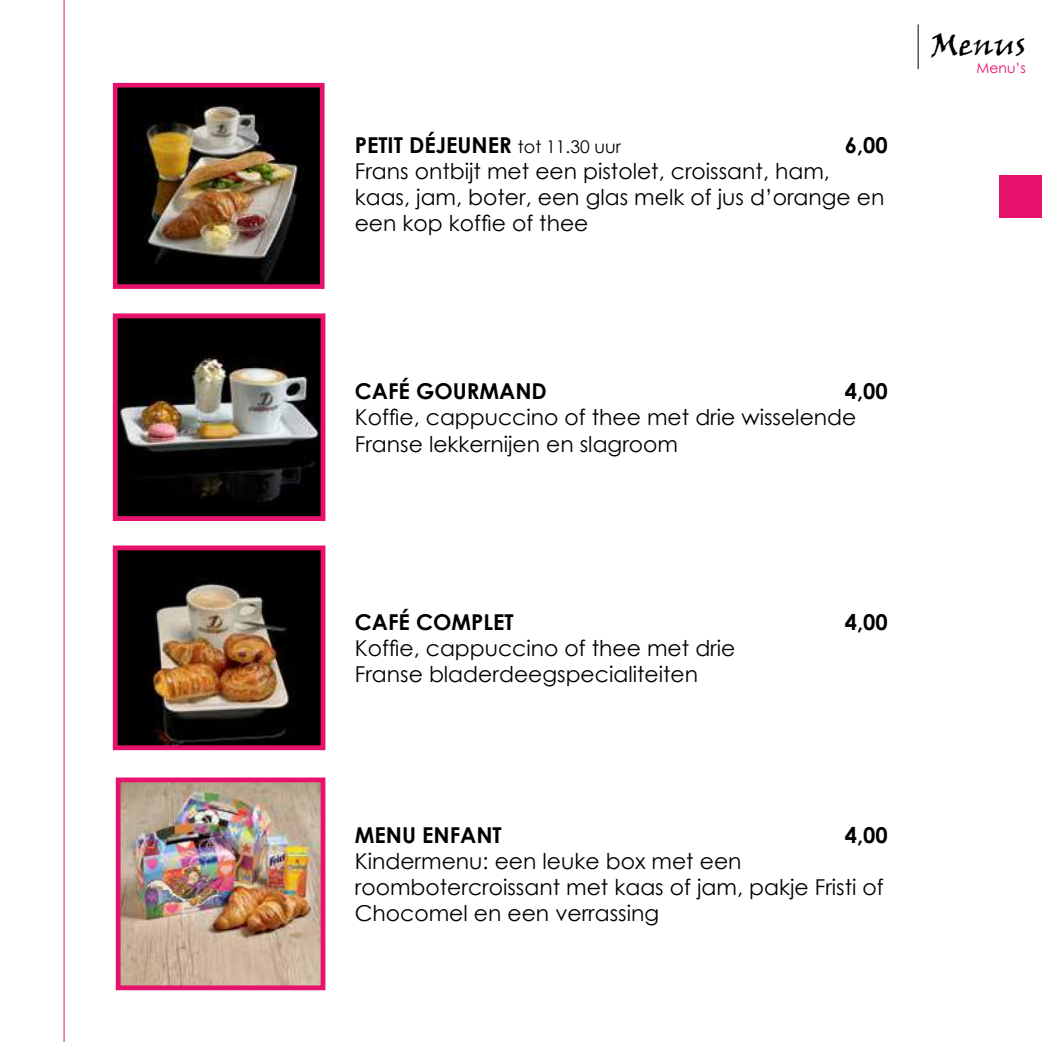
<style>
.page{position:relative;width:1042px;height:1042px;background:#fff}
.page>*{position:absolute;margin:0;border:0;box-sizing:border-box;transform-origin:0 0}
.t1{font:31.68px "Viner Hand ITC";color:#010000}
.t2{font:21.88px/26.2px "Century Gothic";color:#010000}
.t3{font:700 21.88px "Century Gothic";color:#010000}
.t4{font:14px "Century Gothic";color:#e6126b}
.s1{font-weight:400;font-size:17.5px}
</style>
<div class="page">
<img style="left:119px;top:89px;width:199px;height:194px">
<div style="left:113px;top:83px;width:211px;height:206px;border:5px solid #e6126b"></div>
<img style="left:122px;top:783px;width:197px;height:201px">
<div style="left:116px;top:777px;width:209px;height:213px;border:5px solid #e6126b"></div>
<svg style="left:63px;top:0;width:1px;height:1042px"></svg>
<div style="left:1000px;top:175px;width:42px;height:42px;background:#e6126b"></div>
<hr style="left:917px;top:24px;width:1px;height:45px;background:#010000">
<img style="left:119px;top:319px;width:200px;height:196px">
<div style="left:113px;top:313px;width:212px;height:208px;border:5px solid #e6126b"></div>
<img style="left:119px;top:551px;width:200px;height:193px">
<div style="left:113px;top:545px;width:212px;height:205px;border:5px solid #e6126b"></div>
<p class="t3" style="left:355px;top:128px;width:268px">PETIT DÉJEUNER <span class="s1">tot 11.30 uur</span></p>
<p class="t3" style="left:845px;top:128px;width:44px">6,00</p>
<p class="t2" style="left:355px;top:158px;width:531px">Frans ontbijt met een pistolet, croissant, ham, kaas, jam, boter, een glas melk of jus d’orange en een kop koffie of thee</p>
<h1 class="t1" style="left:931px;top:25px;width:97px">Menus</h1>
<p class="t4" style="left:976px;top:58px;width:51px">Menu’s</p>
<p class="t3" style="left:355px;top:375px;width:194px">CAFÉ GOURMAND</p>
<p class="t3" style="left:845px;top:375px;width:44px">4,00</p>
<p class="t2" style="left:355px;top:404px;width:503px">Koffie, cappuccino of thee met drie wisselende<br>Franse lekkernijen en slagroom</p>
<p class="t3" style="left:355px;top:605px;width:160px">CAFÉ COMPLET</p>
<p class="t3" style="left:845px;top:605px;width:44px">4,00</p>
<p class="t2" style="left:355px;top:635px;width:382px">Koffie, cappuccino of thee met drie<br>Franse bladerdeegspecialiteiten</p>
<p class="t3" style="left:355px;top:818px;width:148px">MENU ENFANT</p>
<p class="t3" style="left:845px;top:818px;width:44px">4,00</p>
<p class="t2" style="left:355px;top:847px;width:530px">Kindermenu: een leuke box met een roombotercroissant met kaas of jam, pakje Fristi of<br>Chocomel en een verrassing</p>
</div>
